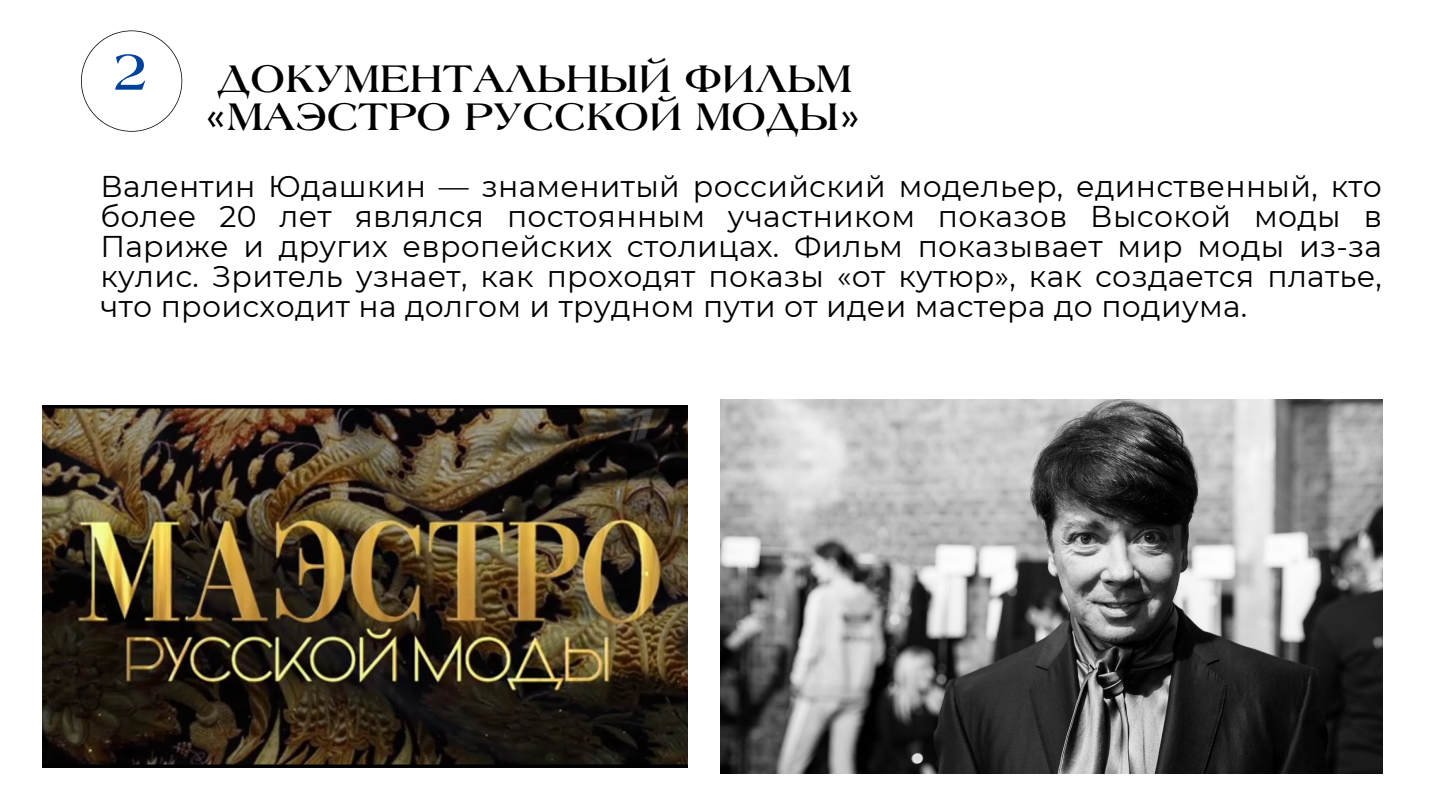
<style>
.page{position:relative;width:1440px;height:810px;background:#fff}
.page>*{position:absolute;margin:0;border:0;box-sizing:border-box;transform-origin:0 0}
.t1{font:700 56.4px "Laguna";color:#004199}
.t2{font:700 41.4px "Laguna";color:#000}
.t3{font:30px/30px "Montserrat";letter-spacing:.01em;color:#000;text-align:justify}
</style>
<div class="page">
<svg style="left:81px;top:30px;width:101px;height:102px"></svg>
<img style="left:42px;top:405px;width:645px;height:363px">
<img style="left:720px;top:400px;width:662px;height:373px">
<p class="t1" style="left:113px;top:49px;width:38px">2</p>
<p class="t2" style="left:217px;top:62px;width:636px">ДОКУМЕНТАЛЬНЫЙ ФИЛЬМ</p>
<p class="t2" style="left:204px;top:100px;width:659px">«МАЭСТРО РУССКОЙ МОДЫ»</p>
<p class="t3" style="left:100px;top:172px;width:1283px">Валентин Юдашкин — знаменитый российский модельер, единственный, кто более 20 лет являлся постоянным участником показов Высокой моды в Париже и других европейских столицах. Фильм показывает мир моды из-за кулис. Зритель узнает, как проходят показы «от кутюр», как создается платье, что происходит на долгом и трудном пути от идеи мастера до подиума.</p>
</div>
